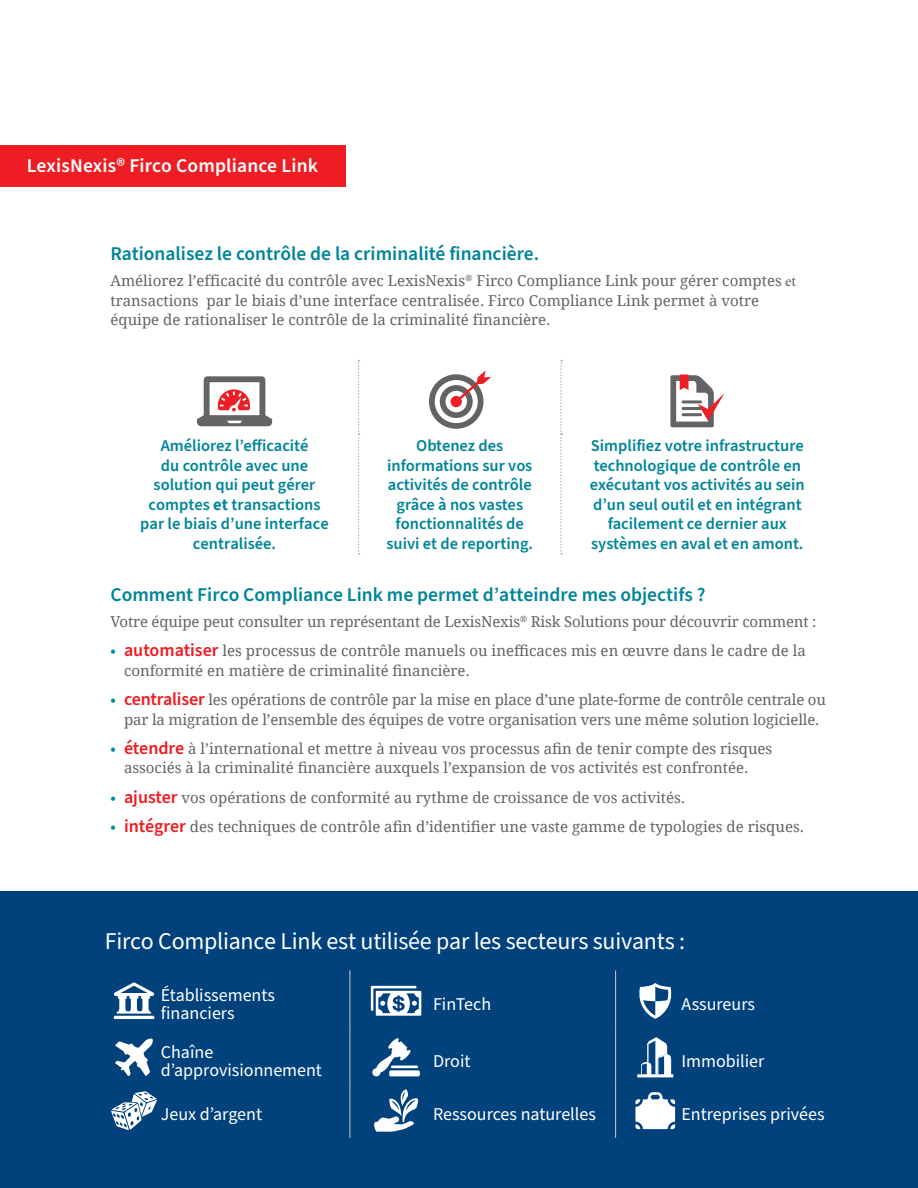
<style>
.page{position:relative;width:918px;height:1188px;background:#fff}
.page>*{position:absolute;margin:0;border:0;box-sizing:border-box;transform-origin:0 0}
.Content_-_Subhead_co{font:24px "Source Sans Pro";letter-spacing:-.01em;color:#fff}
.Content_-_1_Column{font:600 19.5px "Source Sans Pro";color:#008599}
.Content_-_Subhead_co-2{font:600 19.5px "Source Sans Pro";color:#008599}
.DESCRIPTOR_FLAG_-_RI{font:600 19.5px "Source Sans Pro";letter-spacing:.01em;color:#fff}
.Footer_Title_-_Left{font:18px/18px "Source Sans Pro";color:#fff}
.Content_-_1_Column-2{font:600 16.5px/19.5px "Source Sans Pro";color:#008599;text-align:center}
.Content_-_1_Column-3{font:15px/19.5px "Droid Serif";color:#636366}
.s1{font-family:"Minion Pro"}
.s2{font-weight:700}
.s3{font-family:"Source Sans Pro";font-weight:600;font-size:16.5px;color:#008599}
.s4{font-family:"Source Sans Pro";font-weight:600;font-size:18px;color:#ee1d23}
</style>
<div class="page">
<div style="left:0;top:891px;width:918px;height:297px;background:#01427c"></div>
<hr style="left:615px;top:970px;width:1px;height:61px;background:#c7c7c6">
<hr style="left:615px;top:1031px;width:1px;height:52px;background:#c7c7c6">
<hr style="left:615px;top:1083px;width:1px;height:55px;background:#c7c7c6">
<hr style="left:349px;top:970px;width:1px;height:61px;background:#c7c7c6">
<hr style="left:349px;top:1031px;width:1px;height:52px;background:#c7c7c6">
<hr style="left:349px;top:1083px;width:1px;height:55px;background:#c7c7c6">
<svg style="left:114px;top:983px;width:40px;height:36px"></svg>
<svg style="left:371px;top:986px;width:50px;height:30px"></svg>
<svg style="left:639px;top:983px;width:32px;height:36px"></svg>
<svg style="left:115px;top:1039px;width:38px;height:37px"></svg>
<svg style="left:372px;top:1038px;width:46px;height:38px"></svg>
<div style="left:389px;top:1070px;width:31px;height:6px;background:#fff;border-radius:2px"></div>
<svg style="left:637px;top:1037px;width:36px;height:40px"></svg>
<svg style="left:111px;top:1091px;width:46px;height:39px"></svg>
<svg style="left:374px;top:1089px;width:44px;height:43px"></svg>
<svg style="left:635px;top:1092px;width:40px;height:37px"></svg>
<div style="left:0;top:145px;width:345px;height:41px;background:#ee1d23"></div>
<svg style="left:358px;top:360px;width:2px;height:195px"></svg>
<svg style="left:560px;top:360px;width:2px;height:195px"></svg>
<svg style="left:197px;top:376px;width:75px;height:50px"></svg>
<div style="left:429px;top:374px;width:54px;height:55px;border:6px solid #636366;border-radius:50%"></div>
<div style="left:440px;top:385px;width:33px;height:33px;border:6px solid #636366;border-radius:50%"></div>
<div style="left:451px;top:396px;width:11px;height:11px;background:#ee1d23;border-radius:50%"></div>
<svg style="left:455px;top:371px;width:36px;height:32px"></svg>
<svg style="left:670px;top:374px;width:54px;height:53px"></svg>
<p class="DESCRIPTOR_FLAG_-_RI" style="left:27px;top:152px;width:293px">LexisNexis® Firco Compliance Link</p>
<p class="Content_-_Subhead_co-2" style="left:111px;top:241px;width:430px">Rationalisez le contrôle de la criminalité financière.</p>
<p class="Content_-_1_Column-3" style="left:111px;top:270px;width:687px">Améliorez l’efficacité du contrôle avec LexisNexis<sup>®</sup> Firco Compliance Link pour gérer comptes <span class="s1">et </span>transactions par le biais d’une interface centralisée. Firco Compliance Link permet à votre équipe de rationaliser le contrôle de la criminalité financière.</p>
<p class="Content_-_1_Column-2" style="left:140px;top:436px;width:190px">Améliorez l’efficacité<br>du contrôle avec une solution qui peut gérer comptes <span class="s2">et</span> transactions par le biais d’une interface centralisée.</p>
<p class="Content_-_1_Column-2" style="left:386px;top:436px;width:148px">Obtenez des informations sur vos activités de contrôle grâce à nos vastes fonctionnalités de suivi et de reporting.</p>
<p class="Content_-_1_Column-2" style="left:590px;top:436px;width:216px">Simplifiez votre infrastructure technologique de contrôle en exécutant vos activités au sein d’un seul outil et en intégrant facilement ce dernier aux systèmes en aval et en amont.</p>
<p class="Content_-_1_Column" style="left:111px;top:581px;width:597px">Comment Firco Compliance Link me permet d’atteindre mes objectifs ?</p>
<p class="Content_-_1_Column-3" style="left:111px;top:612px;width:707px">Votre équipe peut consulter un représentant de LexisNexis<sup>®</sup> Risk Solutions pour découvrir comment :</p>
<p class="Content_-_1_Column-3" style="left:124px;top:641px;width:683px;text-indent:-14px"><span class="s3">•</span> <span class="s4">automatiser</span> les processus de contrôle manuels ou inefficaces mis en œuvre dans le cadre de la conformité en matière de criminalité financière.</p>
<p class="Content_-_1_Column-3" style="left:111px;top:690px;width:717px;text-align:center"><span class="s3">•</span> <span class="s4">centraliser</span> les opérations de contrôle par la mise en place d’une plate-forme de contrôle centrale ou par la migration de l’ensemble des équipes de votre organisation vers une même solution logicielle.</p>
<p class="Content_-_1_Column-3" style="left:124px;top:738px;width:650px;text-indent:-13px"><span class="s3">•</span> <span class="s4">étendre</span> à l’international et mettre à niveau vos processus afin de tenir compte des risques associés à la criminalité financière auxquels l’expansion de vos activités est confrontée.</p>
<p class="Content_-_1_Column-3" style="left:111px;top:787px;width:576px"><span class="s3">•</span> <span class="s4">ajuster</span> vos opérations de conformité au rythme de croissance de vos activités.</p>
<p class="Content_-_1_Column-3" style="left:111px;top:816px;width:695px"><span class="s3">•</span> <span class="s4">intégrer</span> des techniques de contrôle afin d’identifier une vaste gamme de typologies de risques.</p>
<p class="Content_-_Subhead_co" style="left:105px;top:925px;width:582px">Firco Compliance Link est utilisée par les secteurs suivants :</p>
<p class="Footer_Title_-_Left" style="left:161px;top:987px;width:116px">Établissements financiers</p>
<p class="Footer_Title_-_Left" style="left:433px;top:996px;width:60px">FinTech</p>
<p class="Footer_Title_-_Left" style="left:681px;top:996px;width:75px">Assureurs</p>
<p class="Footer_Title_-_Left" style="left:161px;top:1043px;width:163px">Chaîne d’approvisionnement</p>
<p class="Footer_Title_-_Left" style="left:433px;top:1052px;width:39px">Droit</p>
<p class="Footer_Title_-_Left" style="left:681px;top:1052px;width:84px">Immobilier</p>
<p class="Footer_Title_-_Left" style="left:161px;top:1105px;width:103px">Jeux d’argent</p>
<p class="Footer_Title_-_Left" style="left:433px;top:1105px;width:164px">Ressources naturelles</p>
<p class="Footer_Title_-_Left" style="left:681px;top:1105px;width:145px">Entreprises privées</p>
</div>
